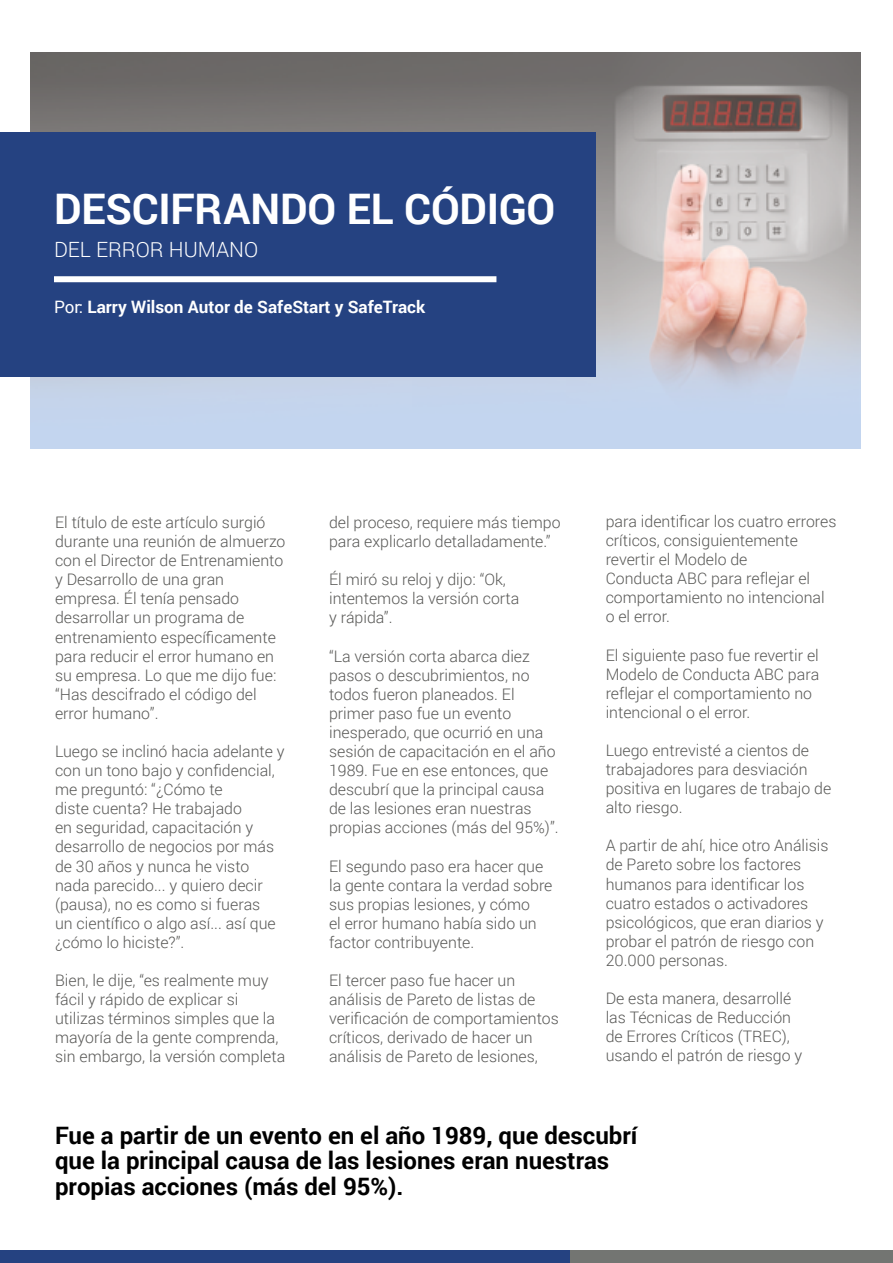
<style>
.page{position:relative;width:893px;height:1263px;background:#fff}
.page>*{position:absolute;margin:0;border:0;box-sizing:border-box;transform-origin:0 0}
.t1{font:700 42.15px "Roboto";letter-spacing:-.005em;color:#fff}
.t2{font:700 24px/25.5px "Roboto";color:#000}
.t3{font:300 21px "Roboto";color:#fff}
.t4{font:700 17.1px "Roboto";color:#fff}
.t5{font:300 15.9px/19px "Roboto";color:#585856}
.s1{font-weight:400}
</style>
<div class="page">
<img style="left:31px;top:52px;width:829px;height:397px">
<div style="left:0;top:132px;width:595px;height:244px;background:#254281"></div>
<div style="left:54px;top:276px;width:442px;height:6px;background:#fff"></div>
<div style="left:0;top:1250px;width:571px;height:13px;background:#254281"></div>
<div style="left:571px;top:1250px;width:322px;height:13px;background:#737572"></div>
<h1 class="t1" style="left:54px;top:179px;width:503px">DESCIFRANDO EL CÓDIGO</h1>
<h3 class="t3" style="left:54px;top:235px;width:206px">DEL ERROR HUMANO</h3>
<p class="t4" style="left:54px;top:295px;width:373px"><span class="s1">Por:</span> Larry Wilson Autor de SafeStart y SafeTrack</p>
<p class="t5" style="left:55px;top:512px;width:232px">El título de este artículo surgió durante una reunión de almuerzo con el Director de Entrenamiento y Desarrollo de una gran empresa. Él tenía pensado desarrollar un programa de entrenamiento específicamente para reducir el error humano en su empresa. Lo que me dijo fue: “Has descifrado el código del error humano”.</p>
<p class="t5" style="left:55px;top:741px;width:231px">Luego se inclinó hacia adelante y con un tono bajo y confidencial, me preguntó: “¿Cómo te<br>diste cuenta? He trabajado<br>en seguridad, capacitación y desarrollo de negocios por más de 30 años y nunca he visto nada parecido... y quiero decir (pausa), no es como si fueras<br>un científico o algo así... así que ¿cómo lo hiciste?”.</p>
<p class="t5" style="left:55px;top:970px;width:232px">Bien, le dije, “es realmente muy fácil y rápido de explicar si utilizas términos simples que la mayoría de la gente comprenda, sin embargo, la versión completa</p>
<p class="t5" style="left:329px;top:512px;width:233px">del proceso, requiere más tiempo para explicarlo detalladamente.”</p>
<p class="t5" style="left:329px;top:569px;width:192px">Él miró su reloj y dijo: “Ok, intentemos la versión corta y rápida”.</p>
<p class="t5" style="left:329px;top:646px;width:231px">“La versión corta abarca diez pasos o descubrimientos, no todos fueron planeados. El primer paso fue un evento inesperado, que ocurrió en una sesión de capacitación en el año<br>1989. Fue en ese entonces, que descubrí que la principal causa de las lesiones eran nuestras propias acciones (más del 95%)”.</p>
<p class="t5" style="left:329px;top:856px;width:225px">El segundo paso era hacer que la gente contara la verdad sobre sus propias lesiones, y cómo<br>el error humano había sido un factor contribuyente.</p>
<p class="t5" style="left:329px;top:970px;width:231px">El tercer paso fue hacer un análisis de Pareto de listas de verificación de comportamientos críticos, derivado de hacer un análisis de Pareto de lesiones,</p>
<p class="t5" style="left:606px;top:511px;width:232px">para identificar los cuatro errores críticos, consiguientemente revertir el Modelo de<br>Conducta ABC para reflejar el comportamiento no intencional o el error.</p>
<p class="t5" style="left:606px;top:645px;width:215px">El siguiente paso fue revertir el<br>Modelo de Conducta ABC para reflejar el comportamiento no intencional o el error.</p>
<p class="t5" style="left:606px;top:740px;width:227px">Luego entrevisté a cientos de trabajadores para desviación positiva en lugares de trabajo de alto riesgo.</p>
<p class="t5" style="left:606px;top:836px;width:224px">A partir de ahí, hice otro Análisis de Pareto sobre los factores humanos para identificar los cuatro estados o activadores psicológicos, que eran diarios y probar el patrón de riesgo con<br>20.000 personas.</p>
<p class="t5" style="left:606px;top:988px;width:198px">De esta manera, desarrollé las Técnicas de Reducción de Errores Críticos (TREC), usando el patrón de riesgo y</p>
<h2 class="t2" style="left:55px;top:1121px;width:584px">Fue a partir de un evento en el año 1989, que descubrí que la principal causa de las lesiones eran nuestras propias acciones (más del 95%).</h2>
</div>
